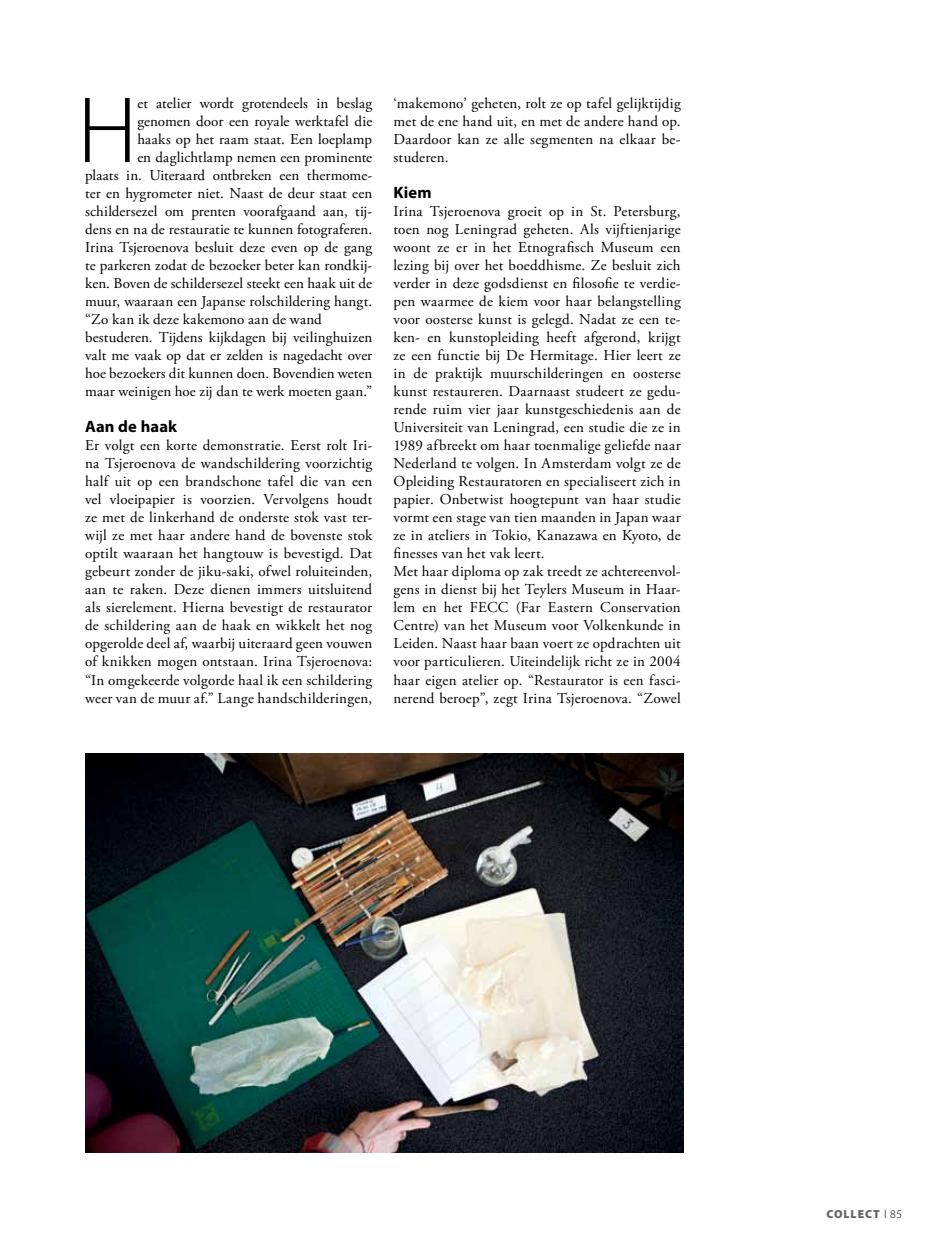
<style>
.page{position:relative;width:936px;height:1251px;background:#fff}
.page>*{position:absolute;margin:0;border:0;box-sizing:border-box;transform-origin:0 0}
.t1{font:300 95.1px "Myriad Pro";color:#000}
.t2{font:700 16.5px "Myriad Pro";color:#000}
.t3{font:15px/18px "Adobe Garamond Pro";letter-spacing:.01em;color:#000;text-align:justify}
.t4{font:900 11.7px "Myriad Pro";letter-spacing:.08em;color:#636466}
.s1{font-weight:300;color:#000}
</style>
<div class="page">
<img style="left:85px;top:753px;width:599px;height:399px">
<h1 class="t1" style="left:77px;top:78px;width:61px">H</h1>
<p class="t3" style="left:137px;top:95px;width:236px">et atelier wordt grotendeels in beslag</p>
<p class="t3" style="left:137px;top:113px;width:236px">genomen door een royale werktafel die</p>
<p class="t3" style="left:137px;top:131px;width:236px">haaks op het raam staat. Een loeplamp</p>
<p class="t3" style="left:137px;top:149px;width:236px">en daglichtlamp nemen een prominente</p>
<p class="t3" style="left:85px;top:167px;width:289px">plaats in. Uiteraard ontbreken een thermome-</p>
<p class="t3" style="left:85px;top:185px;width:289px">ter en hygrometer niet. Naast de deur staat een</p>
<p class="t3" style="left:85px;top:203px;width:289px">schildersezel om prenten voorafgaand aan, tij-</p>
<p class="t3" style="left:85px;top:221px;width:289px">dens en na de restauratie te kunnen fotograferen.</p>
<p class="t3" style="left:85px;top:239px;width:289px">Irina Tsjeroenova besluit deze even op de gang</p>
<p class="t3" style="left:85px;top:257px;width:289px">te parkeren zodat de bezoeker beter kan rondkij-</p>
<p class="t3" style="left:85px;top:275px;width:288px">ken. Boven de schildersezel steekt een haak uit de</p>
<p class="t3" style="left:85px;top:293px;width:288px">muur, waaraan een Japanse rolschildering hangt.</p>
<p class="t3" style="left:85px;top:311px;width:238px">“Zo kan ik deze kakemono aan de wand</p>
<p class="t3" style="left:85px;top:329px;width:288px">bestuderen. Tijdens kijkdagen bij veilinghuizen</p>
<p class="t3" style="left:85px;top:347px;width:289px">valt me vaak op dat er zelden is nagedacht over</p>
<p class="t3" style="left:85px;top:365px;width:289px">hoe bezoekers dit kunnen doen. Bovendien weten</p>
<p class="t3" style="left:85px;top:383px;width:289px">maar weinigen hoe zij dan te werk moeten gaan.”</p>
<p class="t2" style="left:85px;top:417px;width:94px">Aan de haak</p>
<p class="t3" style="left:85px;top:437px;width:289px">Er volgt een korte demonstratie. Eerst rolt Iri&shy;na Tsjeroenova de wandschildering voorzichtig half uit op een brandschone tafel die van een vel vloeipapier is voorzien. Vervolgens houdt ze met de linkerhand de onderste stok vast ter&shy;wijl ze met haar andere hand de bovenste stok optilt waaraan het hangtouw is bevestigd. Dat gebeurt zonder de jiku-saki, ofwel roluiteinden, aan te raken. Deze dienen immers uitsluitend als sierelement. Hierna bevestigt de restaurator de schildering aan de haak en wikkelt het nog opgerolde deel af, waarbij uiteraard geen vouwen of knikken mogen ontstaan. Irina Tsjeroenova: “In omgekeerde volgorde haal ik een schildering weer van de muur af.” Lange handschilderingen,</p>
<p class="t3" style="left:393px;top:95px;width:289px">‘makemono’ geheten, rolt ze op tafel gelijktijdig met de ene hand uit, en met de andere hand op.<br>Daardoor kan ze alle segmenten na elkaar be&shy;studeren.</p>
<p class="t2" style="left:393px;top:183px;width:40px">Kiem</p>
<p class="t3" style="left:393px;top:203px;width:289px;text-align:left">Irina Tsjeroenova groeit op in St. Petersburg, toen nog Leningrad geheten. Als vijftienjarige woont ze er in het Etnografisch Museum een lezing bij over het boeddhisme. Ze besluit zich verder in deze godsdienst en filosofie te verdie&shy;pen waarmee de kiem voor haar belangstelling voor oosterse kunst is gelegd. Nadat ze een te&shy;ken- en kunstopleiding heeft afgerond, krijgt ze een functie bij De Hermitage. Hier leert ze in de praktijk muurschilderingen en oosterse kunst restaureren. Daarnaast studeert ze gedu&shy;rende ruim vier jaar kunstgeschiedenis aan de Universiteit van Leningrad, een studie die ze in 1989 afbreekt om haar toenmalige geliefde naar Nederland te volgen. In Amsterdam volgt ze de Opleiding Restauratoren en specialiseert zich in papier. Onbetwist hoogtepunt van haar studie vormt een stage van tien maanden in Japan waar ze in ateliers in Tokio, Kanazawa en Kyoto, de finesses van het vak leert.<br>Met haar diploma op zak treedt ze achtereenvol&shy;gens in dienst bij het Teylers Museum in Haar&shy;lem en het FECC (Far Eastern Conservation Centre) van het Museum voor Volkenkunde in Leiden. Naast haar baan voert ze opdrachten uit voor particulieren. Uiteindelijk richt ze in 2004 haar eigen atelier op. “Restaurator is een fasci&shy;nerend beroep”, zegt Irina Tsjeroenova. “Zowel</p>
<p class="t4" style="left:826px;top:1207px;width:77px">COLLECT <span class="s1">l 85</span></p>
</div>
